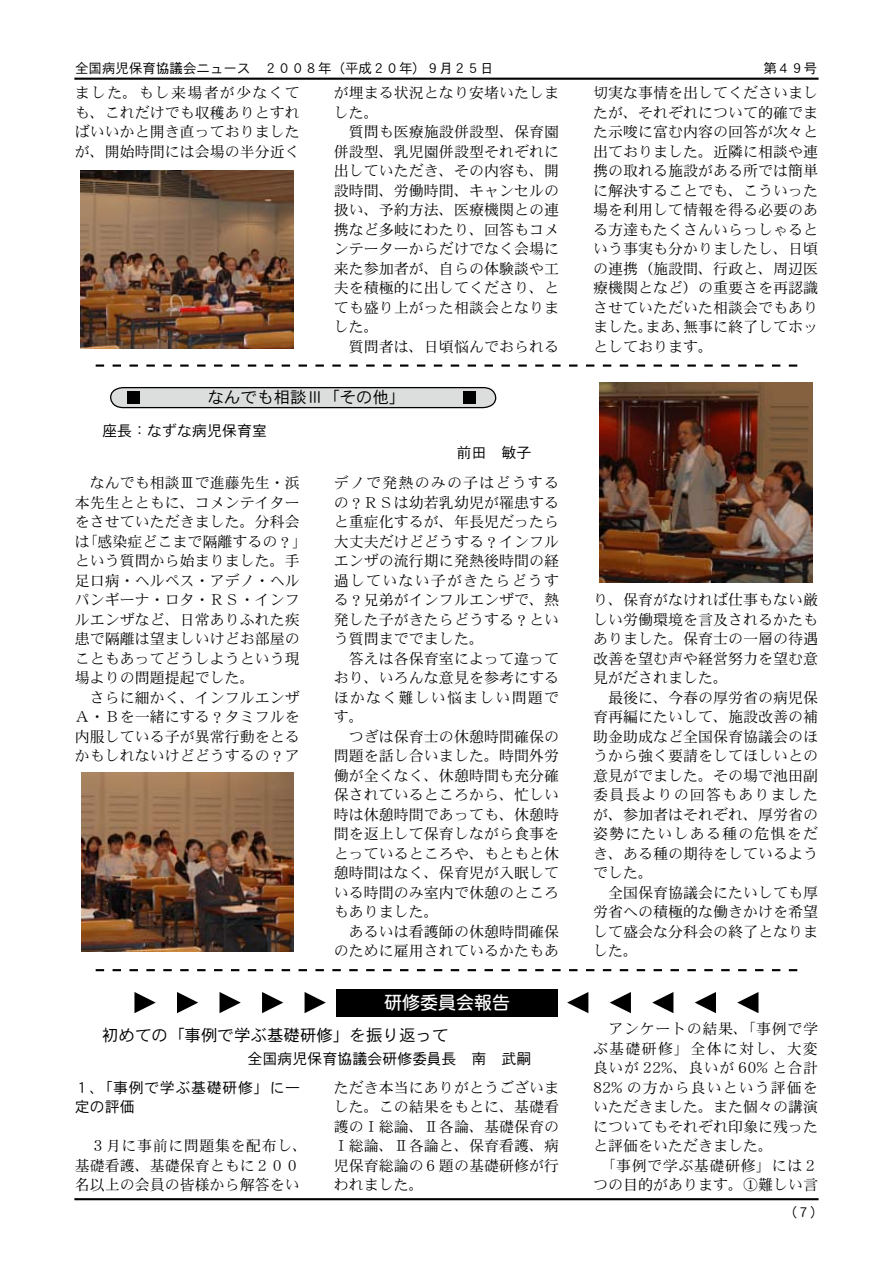
<style>
.page{position:relative;width:893px;height:1263px;background:#fff}
.page>*{position:absolute;margin:0;border:0;box-sizing:border-box;transform-origin:0 0}
.t1{font:18px "DFPHS Maru Gothic CID W4";color:#fff}
.t2{font:16.5px "DFPHS Gothic CID W3";color:#000}
.t3{font:15px/19.5px "DFPHS Mincho CID W3";color:#000}
.t4{font:15px "DFPHS Gothic CID W3";color:#000}
.t5{font:15px/19.5px "DFPHS Gothic CID W3";letter-spacing:.04em;color:#000}
.t6{font:13.5px "DFPHS Gothic CID W3";color:#000}
</style>
<div class="page">
<hr style="left:74px;top:78px;width:745px;height:2px;background:#000">
<hr style="left:74px;top:1198px;width:745px;height:2px;background:#000">
<svg style="left:110px;top:387px;width:387px;height:22px"></svg>
<div style="left:464px;top:391px;width:12px;height:13px;background:#000"></div>
<div style="left:127px;top:391px;width:13px;height:13px;background:#000"></div>
<svg style="left:96px;top:364px;width:701px;height:3px"></svg>
<svg style="left:96px;top:969px;width:701px;height:2px"></svg>
<img style="left:81px;top:773px;width:213px;height:178px">
<div style="left:336px;top:989px;width:222px;height:27px;background:#000"></div>
<svg style="left:567px;top:992px;width:21px;height:21px"></svg>
<svg style="left:610px;top:992px;width:21px;height:21px"></svg>
<svg style="left:652px;top:992px;width:21px;height:21px"></svg>
<svg style="left:695px;top:992px;width:21px;height:21px"></svg>
<svg style="left:737px;top:992px;width:21px;height:21px"></svg>
<svg style="left:305px;top:992px;width:21px;height:21px"></svg>
<svg style="left:262px;top:992px;width:21px;height:21px"></svg>
<svg style="left:134px;top:992px;width:22px;height:21px"></svg>
<svg style="left:177px;top:992px;width:21px;height:21px"></svg>
<svg style="left:220px;top:992px;width:21px;height:21px"></svg>
<img style="left:81px;top:170px;width:212px;height:179px">
<img style="left:600px;top:383px;width:212px;height:200px">
<p class="t6" style="left:75px;top:61px;width:420px">全国病児保育協議会ニュース　２００８年（平成２０年）９月２５日</p>
<p class="t6" style="left:763px;top:61px;width:55px">第４９号</p>
<p class="t3" style="left:75px;top:83px;width:226px;text-align:justify">ました。もし来場者が少なくても、これだけでも収穫ありとすればいいかと開き直っておりましたが、開始時間には会場の半分近く</p>
<p class="t3" style="left:334px;top:83px;width:227px">が埋まる状況となり安堵いたしました。<br>　質問も医療施設併設型、保育園併設型、乳児園併設型それぞれに出していただき、その内容も、開設時間、労働時間、キャンセルの扱い、予約方法、医療機関との連携など多岐にわたり、回答もコメンテーターからだけでなく会場に来た参加者が、自らの体験談や工夫を積極的に出してくださり、とても盛り上がった相談会となりました。<br>　質問者は、日頃悩んでおられる</p>
<p class="t3" style="left:593px;top:83px;width:226px;text-align:justify">切実な事情を出してくださいましたが、それぞれについて的確でまた示唆に富む内容の回答が次々と出ておりました。近隣に相談や連携の取れる施設がある所では簡単に解決することでも、こういった場を利用して情報を得る必要のある方達もたくさんいらっしゃるという事実も分かりましたし、日頃の連携（施設間、行政と、周辺医療機関となど）の重要さを再認識させていただいた相談会でもありました。まあ、無事に終了してホッとしております。</p>
<p class="t2" style="left:208px;top:388px;width:199px">なんでも相談Ⅲ「その他」</p>
<p class="t4" style="left:102px;top:423px;width:166px">座長：なずな病児保育室</p>
<p class="t4" style="left:456px;top:445px;width:76px">前田　敏子</p>
<p class="t3" style="left:75px;top:473px;width:234px">　なんでも相談Ⅲで進藤先生・浜本先生とともに、コメンテイターをさせていただきました。分科会は「感染症どこまで隔離するの？」という質問から始まりました。手足口病・ヘルペス・アデノ・ヘルパンギーナ・ロタ・ＲＳ・インフルエンザなど、日常ありふれた疾患で隔離は望ましいけどお部屋のこともあってどうしようという現場よりの問題提起でした。<br>　さらに細かく、インフルエンザ<br>Ａ・Ｂを一緒にする？タミフルを内服している子が異常行動をとるかもしれないけどどうするの？ア</p>
<p class="t3" style="left:334px;top:473px;width:227px">デノで発熱のみの子はどうするの？ＲＳは幼若乳幼児が罹患すると重症化するが、年長児だったら大丈夫だけどどうする？インフルエンザの流行期に発熱後時間の経過していない子がきたらどうする？兄弟がインフルエンザで、熱発した子がきたらどうする？という質問まででました。<br>　答えは各保育室によって違っており、いろんな意見を参考にするほかなく難しい悩ましい問題です。<br>　つぎは保育士の休憩時間確保の問題を話し合いました。時間外労働が全くなく、休憩時間も充分確保されているところから、忙しい時は休憩時間であっても、休憩時間を返上して保育しながら食事をとっているところや、もともと休憩時間はなく、保育児が入眠している時間のみ室内で休憩のところもありました。<br>　あるいは看護師の休憩時間確保のために雇用されているかたもあ</p>
<p class="t1" style="left:384px;top:992px;width:127px">研修委員会報告</p>
<p class="t2" style="left:102px;top:1026px;width:348px">初めての「事例で学ぶ基礎研修」を振り返って</p>
<p class="t4" style="left:247px;top:1050px;width:286px">全国病児保育協議会研修委員長　南　武嗣</p>
<p class="t5" style="left:75px;top:1077px;width:227px">１、「事例で学ぶ基礎研修」に一定の評価</p>
<p class="t3" style="left:75px;top:1136px;width:234px">　３月に事前に問題集を配布し、基礎看護、基礎保育ともに２００名以上の会員の皆様から解答をい</p>
<p class="t3" style="left:334px;top:1077px;width:227px;text-align:justify">ただき本当にありがとうございました。この結果をもとに、基礎看護のⅠ総論、Ⅱ各論、基礎保育のⅠ総論、Ⅱ各論と、保育看護、病児保育総論の６題の基礎研修が行われました。</p>
<p class="t3" style="left:593px;top:590px;width:227px">り、保育がなければ仕事もない厳しい労働環境を言及されるかたもありました。保育士の一層の待遇改善を望む声や経営努力を望む意見がだされました。<br>　最後に、今春の厚労省の病児保育再編にたいして、施設改善の補助金助成など全国保育協議会のほうから強く要請をしてほしいとの意見がでました。その場で池田副委員長よりの回答もありましたが、参加者はそれぞれ、厚労省の姿勢にたいしある種の危惧をだき、ある種の期待をしているようでした。<br>　全国保育協議会にたいしても厚労省への積極的な働きかけを希望して盛会な分科会の終了となりました。</p>
<p class="t3" style="left:593px;top:1019px;width:227px">　アンケートの結果、「事例で学ぶ基礎研修」全体に対し、大変良いが 22%、良いが 60% と合計<br>82% の方から良いという評価をいただきました。また個々の講演についてもそれぞれ印象に残ったと評価をいただきました。<br>　「事例で学ぶ基礎研修」には２つの目的があります。①難しい言</p>
<p class="t6" style="left:783px;top:1205px;width:42px">（７）</p>
</div>
